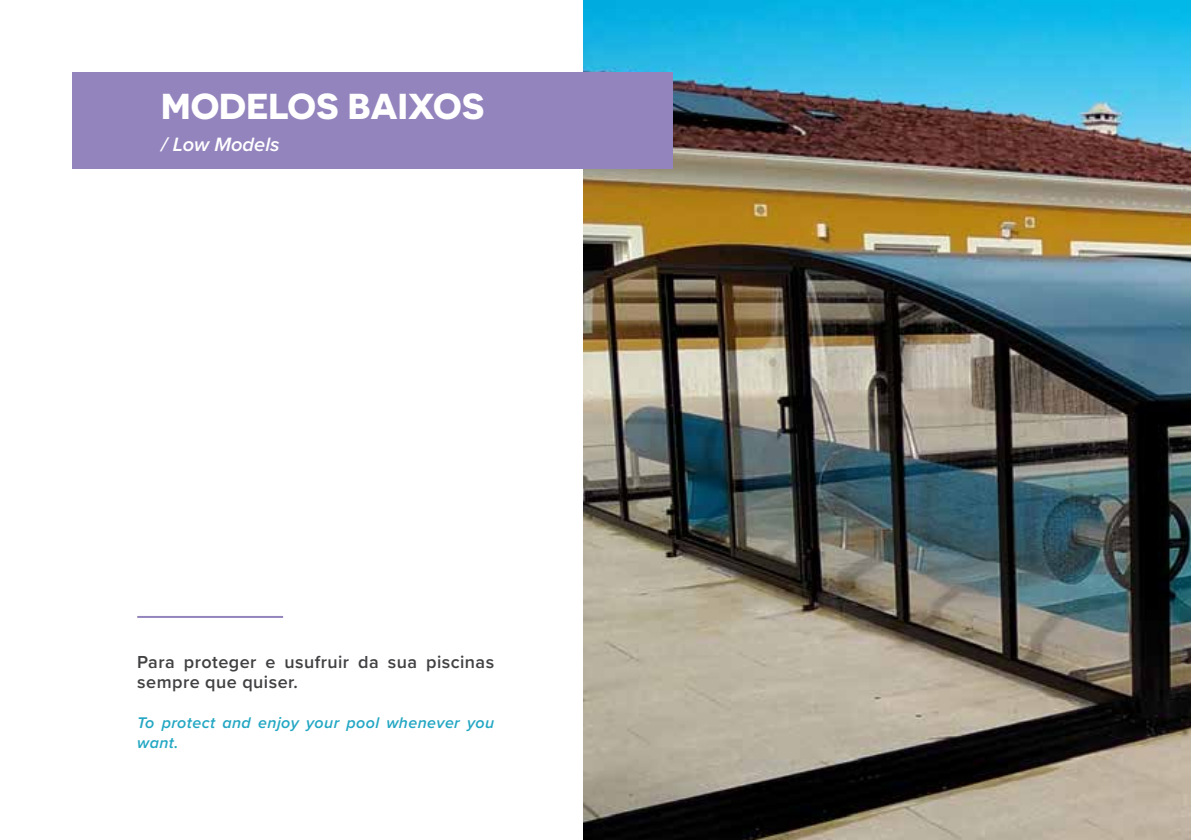
<style>
.page{position:relative;width:1191px;height:840px;background:#fff}
.page>*{position:absolute;margin:0;border:0;box-sizing:border-box;transform-origin:0 0}
.t1{font:700 36px "Novecentosanswide";color:#fff}
.t2{font:italic 600 20px "Proxima Nova";color:#fff}
.t3{font:600 18px/20px "Proxima Nova";letter-spacing:.025em;color:#414042}
.t4{font:italic 600 16px/20px "Proxima Nova";letter-spacing:.025em;color:#23a7c3}
</style>
<div class="page">
<img style="left:583px;top:0;width:608px;height:839px">
<div style="left:72px;top:72px;width:600px;height:96px;background:#9484be"></div>
<hr style="left:137px;top:615px;width:146px;height:2px;background:#9484be">
<h1 class="t1" style="left:161px;top:84px;width:325px">MODELOS BAIXOS</h1>
<p class="t2" style="left:161px;top:129px;width:120px">/ Low Models</p>
<p class="t3" style="left:137px;top:651px;width:358px">Para proteger e usufruir da sua piscinas sempre que quiser.</p>
<p class="t4" style="left:137px;top:711px;width:358px">To protect and enjoy your pool whenever you want.</p>
</div>
